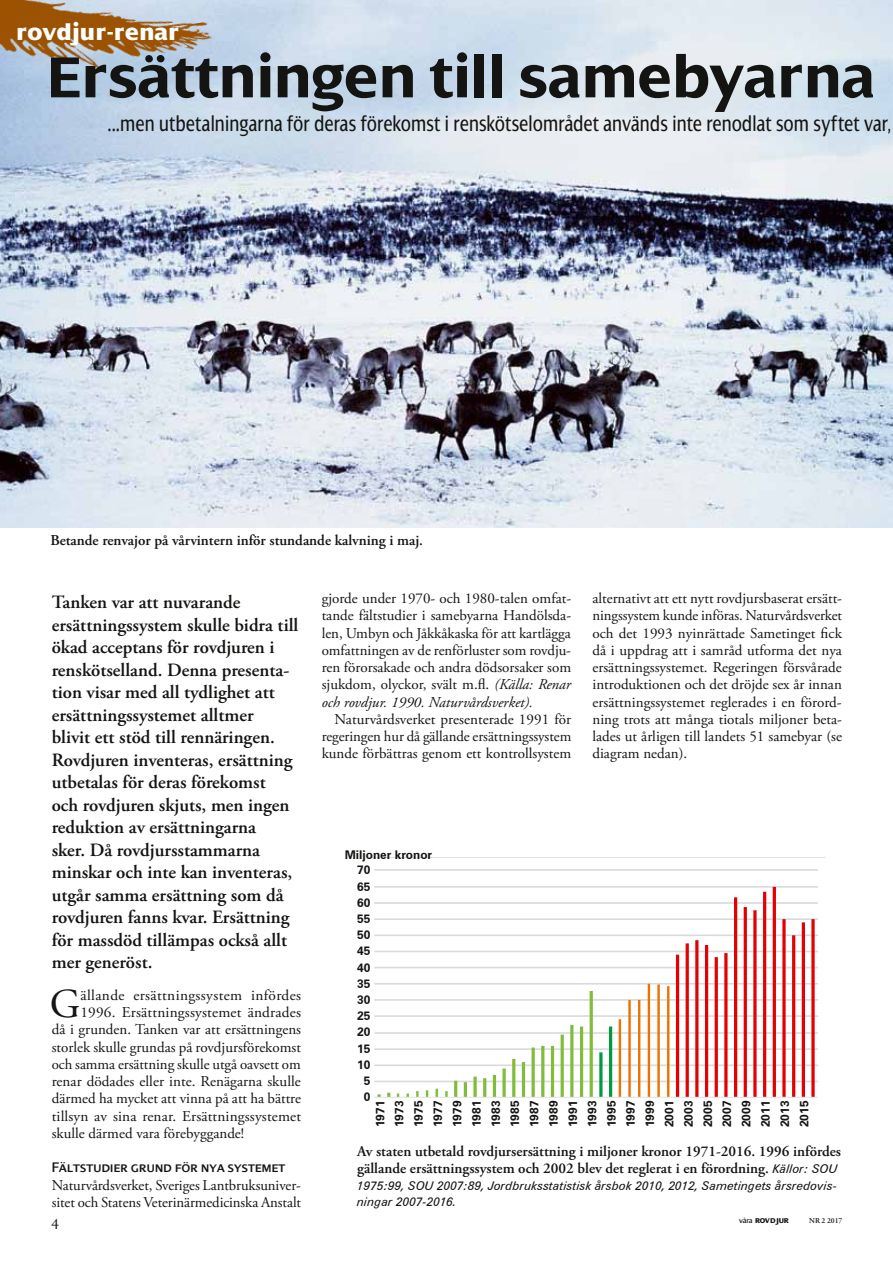
<style>
.page{position:relative;width:893px;height:1263px;background:#fff}
.page>*{position:absolute;margin:0;border:0;box-sizing:border-box;transform-origin:0 0}
.t1{font:700 62.25px "Dialog";color:#141412}
.t2{font:40.95px "Adobe Garamond Pro";color:#141412}
.t3{font:24px "Dialog X Bold";color:#fff}
.t4{font:22.5px "Dialog Cond";letter-spacing:.01em;color:#141412}
.t5{font:600 18.75px/22.5px "Adobe Garamond Pro";color:#141412}
.t6{font:16.5px "Adobe Garamond Pro";color:#141412}
.t7{font:15px/17.2px "Adobe Garamond Pro";color:#141412;text-align:justify}
.t8{font:600 15px/17.2px "Adobe Garamond Pro";color:#141412}
.t9{font:15px "Adobe Garamond Pro";letter-spacing:.025em;color:#141412}
.t10{font:15px "Dialog Small Caps";color:#141412}
.t11{font:700 12px/19.2px "Zurich BT";color:#141412;text-align:justify}
.t12{font:italic 12px/16.5px "Zurich BT";color:#141412}
.t13{font:7.5px "Dialog X Bold";letter-spacing:-.03em;color:#141412}
.t14{font:600 7.5px "Adobe Garamond Pro";color:#141412}
.s1{font-style:italic}
.s2{font-family:"Zurich BT";font-weight:400;font-style:italic;font-size:12px}
.s3{font-family:"Dialog"}
</style>
<div class="page">
<img style="left:0;top:0;width:893px;height:527px">
<img style="left:366px;top:857px;width:459px;height:241px">
<img style="left:0;top:0;width:223px;height:102px">
<h3 class="t3" style="left:16px;top:20px;width:165px">rovdjur-renar</h3>
<h1 class="t1" style="left:47px;top:43px;width:830px">Ersättningen till samebyarna</h1>
<h3 class="t4" style="left:107px;top:112px;width:785px">...men utbetalningarna för deras förekomst i renskötselområdet används inte renodlat som syftet var,</h3>
<p class="t8" style="left:50px;top:532px;width:374px">Betande renvajor på vårvintern inför stundande kalvning i maj.</p>
<p class="t5" style="left:52px;top:591px;width:248px">Tanken var att nuvarande ersättningssystem skulle bidra till ökad acceptans för rovdjuren i renskötselland. Denna presenta&shy;tion visar med all tydlighet att ersättningssystemet alltmer<br>blivit ett stöd till rennäringen.<br>Rovdjuren inventeras, ersättning utbetalas för deras förekomst<br>och rovdjuren skjuts, men ingen reduktion av ersättningarna<br>sker. Då rovdjursstammarna minskar och inte kan inventeras, utgår samma ersättning som då rovdjuren fanns kvar. Ersättning för massdöd tillämpas också allt mer generöst.</p>
<h2 class="t2" style="left:50px;top:979px;width:32px">G</h2>
<p class="t9" style="left:80px;top:986px;width:222px">ällande ersättningssystem infördes</p>
<p class="t7" style="left:80px;top:1004px;width:222px">1996. Ersättningssystemet ändrades</p>
<p class="t7" style="left:52px;top:1021px;width:251px">då i grunden. Tanken var att ersättningens</p>
<p class="t7" style="left:52px;top:1039px;width:251px">storlek skulle grundas på rovdjursförekomst</p>
<p class="t7" style="left:52px;top:1056px;width:251px">och samma ersättning skulle utgå oavsett om</p>
<p class="t7" style="left:52px;top:1073px;width:251px">renar dödades eller inte. Renägarna skulle</p>
<p class="t7" style="left:52px;top:1090px;width:251px">därmed ha mycket att vinna på att ha bättre</p>
<p class="t7" style="left:52px;top:1108px;width:251px">tillsyn av sina renar. Ersättningssystemet</p>
<p class="t7" style="left:52px;top:1125px;width:194px">skulle därmed vara förebyggande!</p>
<p class="t10" style="left:52px;top:1159px;width:235px">Fältstudier grund för nya systemet</p>
<p class="t7" style="left:52px;top:1177px;width:251px">Naturvårdsverket, Sveriges Lantbruksuniver&shy;sitet och Statens Veterinärmedicinska Anstalt</p>
<p class="t7" style="left:322px;top:590px;width:251px">gjorde under 1970- och 1980-talen omfat&shy;tande fältstudier i samebyarna Handölsda&shy;len, Umbyn och Jåkkåkaska för att kartlägga omfattningen av de renförluster som rovdju&shy;ren förorsakade och andra dödsorsaker som sjukdom, olyckor, svält m.fl. <span class="s1">(Källa: Renar och rovdjur. 1990. Naturvårdsverket).</span></p>
<p class="t7" style="left:322px;top:711px;width:251px;text-indent:13px">Naturvårdsverket presenterade 1991 för regeringen hur då gällande ersättningssystem kunde förbättras genom ett kontrollsystem</p>
<p class="t7" style="left:592px;top:590px;width:251px">alternativt att ett nytt rovdjursbaserat ersätt&shy;ningssystem kunde införas. Naturvårdsverket och det 1993 nyinrättade Sametinget fick då i uppdrag att i samråd utforma det nya ersättningssystemet. Regeringen försvårade introduktionen och det dröjde sex år innan ersättningssystemet reglerades i en förord&shy;ning trots att många tiotals miljoner beta&shy;lades ut årligen till landets 51 samebyar (se diagram nedan).</p>
<p class="t11" style="left:345px;top:844px;width:89px">Miljoner kronor</p>
<p class="t11" style="left:357px;top:860px;width:15px">70</p>
<p class="t11" style="left:357px;top:877px;width:15px">65</p>
<p class="t11" style="left:357px;top:893px;width:15px">60</p>
<p class="t11" style="left:357px;top:909px;width:15px">55</p>
<p class="t11" style="left:357px;top:925px;width:15px">50</p>
<p class="t11" style="left:357px;top:941px;width:15px">45</p>
<p class="t11" style="left:357px;top:958px;width:15px">40</p>
<p class="t11" style="left:357px;top:974px;width:15px">35</p>
<p class="t11" style="left:357px;top:990px;width:15px">30</p>
<p class="t11" style="left:357px;top:1006px;width:15px">25</p>
<p class="t11" style="left:357px;top:1022px;width:15px">20</p>
<p class="t11" style="left:357px;top:1039px;width:15px">15</p>
<p class="t11" style="left:357px;top:1055px;width:15px">10</p>
<p class="t11" style="left:364px;top:1071px;width:8px">5</p>
<p class="t11" style="left:364px;top:1087px;width:8px">0</p>
<p class="t11" style="left:370px;top:1127px;width:28px;rotate:-90deg">1971<br>1973<br>1975<br>1977<br>1979<br>1981<br>1983<br>1985<br>1987<br>1989<br>1991<br>1993<br>1995<br>1997<br>1999<br>2001<br>2003<br>2005<br>2007<br>2009<br>2011<br>2013<br>2015</p>
<p class="t8" style="left:357px;top:1143px;width:485px">Av staten utbetald rovdjursersättning i miljoner kronor 1971-2016. 1996 infördes gällande ersättningssystem och 2002 blev det reglerat i en förordning. <span class="s2">Källor: SOU</span></p>
<p class="t12" style="left:357px;top:1177px;width:482px">1975:99, SOU 2007:89, Jordbruksstatistisk årsbok 2010, 2012, Sametingets årsredovis&shy;ningar 2007-2016.</p>
<p class="t6" style="left:51px;top:1211px;width:9px">4</p>
<p class="t13" style="left:739px;top:1216px;width:51px"><span class="s3">våra</span> rovdjur</p>
<p class="t14" style="left:809px;top:1216px;width:35px">Nr 2 2017</p>
</div>
